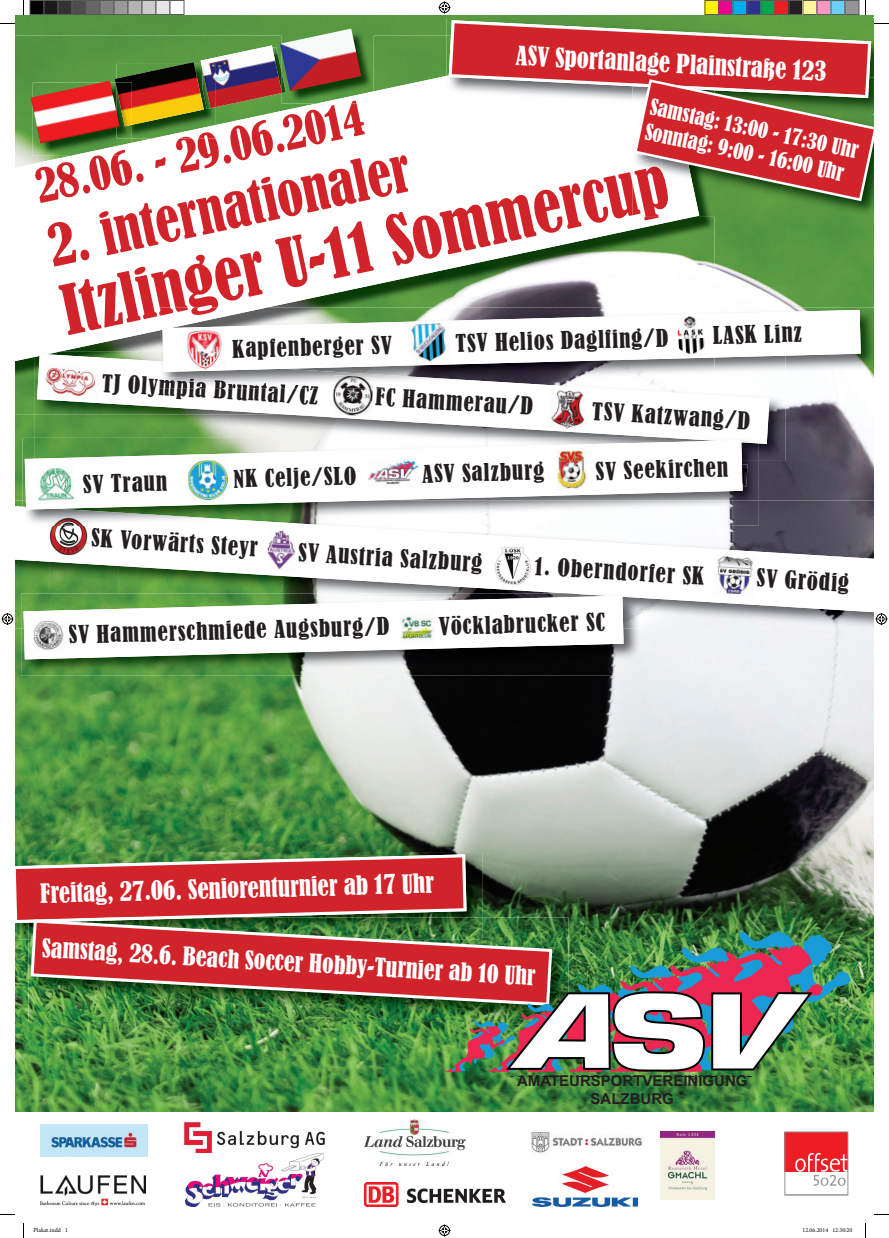
<style>
.page{position:relative;width:889px;height:1238px;background:#fff}
.page>*{position:absolute;margin:0;border:0;box-sizing:border-box;transform-origin:0 0}
.t1{font:condensed 64px "Bernard";color:#d1232a}
.t2{font:condensed 54px "Bernard";color:#d1232a}
.t3{font:condensed 44px "Bernard";color:#d1232a}
.t4{font:condensed 25px "Bernard";color:#fff}
.t5{font:condensed 24px "Bernard";color:#fff}
.t6{font:condensed 23px "Bernard";color:#231f20}
.t7{font:condensed 20.9px/25px "Bernard";color:#fff}
.t8{font:700 15px/18px "Arial";color:#231f20;text-align:center}
.t9{font:6px "Minion Pro";color:#000}
</style>
<div class="page">
<img style="left:15px;top:15px;width:859px;height:1097px">
<img style="left:699px;top:217px;width:15px;height:90px">
<img style="left:15px;top:361px;width:20px;height:53px">
<svg style="left:15px;top:31px;width:684px;height:330px"></svg>
<img style="left:661px;top:1131px;width:54px;height:68px">
<img style="left:364px;top:1119px;width:102px;height:46px">
<img style="left:41px;top:1175px;width:104px;height:30px">
<img style="left:531px;top:1132px;width:111px;height:21px">
<div style="left:785px;top:1132px;width:63px;height:39px;background:#ee1d23"></div>
<svg style="left:795px;top:1153px;width:51px;height:32px"></svg>
<div style="left:785px;top:1131px;width:63px;height:64px;border:1px solid #939598"></div>
<hr style="left:785px;top:1194px;width:63px;height:1px;background:#939598">
<img style="left:184px;top:1121px;width:141px;height:33px">
<img style="left:41px;top:1124px;width:107px;height:33px">
<img style="left:35px;top:388px;width:751px;height:72px">
<img style="left:35px;top:352px;width:24px;height:5px">
<svg style="left:37px;top:354px;width:732px;height:90px"></svg>
<img style="left:42px;top:363px;width:58px;height:37px">
<img style="left:332px;top:388px;width:41px;height:28px">
<img style="left:201px;top:45px;width:81px;height:62px">
<img style="left:132px;top:108px;width:84px;height:31px">
<img style="left:152px;top:125px;width:64px;height:14px">
<img style="left:176px;top:130px;width:40px;height:9px">
<img style="left:204px;top:64px;width:12px;height:44px">
<img style="left:115px;top:62px;width:89px;height:63px">
<img style="left:33px;top:139px;width:99px;height:17px">
<img style="left:71px;top:143px;width:61px;height:13px">
<img style="left:95px;top:148px;width:37px;height:8px">
<img style="left:120px;top:126px;width:12px;height:13px">
<img style="left:120px;top:82px;width:12px;height:44px">
<img style="left:31px;top:81px;width:89px;height:62px">
<img style="left:282px;top:30px;width:92px;height:74px">
<img style="left:316px;top:91px;width:58px;height:13px">
<img style="left:341px;top:100px;width:18px;height:4px">
<img style="left:280px;top:29px;width:81px;height:62px">
<img style="left:15px;top:852px;width:468px;height:2px">
<img style="left:759px;top:500px;width:115px;height:6px">
<img style="left:640px;top:612px;width:234px;height:17px">
<img style="left:15px;top:500px;width:7px;height:129px">
<svg style="left:15px;top:506px;width:859px;height:106px"></svg>
<img style="left:493px;top:546px;width:40px;height:40px">
<img style="left:713px;top:554px;width:43px;height:43px">
<img style="left:266px;top:530px;width:30px;height:41px">
<img style="left:364px;top:1182px;width:141px;height:24px">
<img style="left:186px;top:1153px;width:137px;height:53px">
<img style="left:533px;top:1166px;width:105px;height:40px">
<img style="left:160px;top:307px;width:714px;height:81px">
<img style="left:160px;top:307px;width:107px;height:23px">
<img style="left:160px;top:307px;width:76px;height:17px">
<img style="left:714px;top:372px;width:72px;height:16px">
<img style="left:160px;top:361px;width:442px;height:27px">
<img style="left:160px;top:376px;width:159px;height:12px">
<svg style="left:376px;top:387px;width:23px;height:1px"></svg>
<img style="left:334px;top:375px;width:39px;height:13px">
<svg style="left:162px;top:310px;width:699px;height:62px"></svg>
<img style="left:187px;top:330px;width:38px;height:40px">
<img style="left:408px;top:322px;width:43px;height:42px">
<img style="left:677px;top:315px;width:28px;height:41px">
<img style="left:549px;top:390px;width:41px;height:40px">
<img style="left:21px;top:593px;width:619px;height:83px">
<img style="left:567px;top:593px;width:73px;height:5px">
<svg style="left:24px;top:596px;width:600px;height:63px"></svg>
<img style="left:399px;top:610px;width:37px;height:35px">
<img style="left:48px;top:526px;width:40px;height:30px">
<img style="left:22px;top:438px;width:737px;height:88px">
<img style="left:35px;top:438px;width:724px;height:22px">
<img style="left:667px;top:438px;width:92px;height:5px">
<img style="left:22px;top:506px;width:312px;height:20px">
<img style="left:743px;top:464px;width:5px;height:22px">
<svg style="left:25px;top:440px;width:718px;height:69px"></svg>
<img style="left:36px;top:464px;width:40px;height:40px">
<img style="left:188px;top:460px;width:40px;height:40px">
<img style="left:368px;top:458px;width:50px;height:30px">
<img style="left:556px;top:450px;width:36px;height:40px">
<img style="left:699px;top:203px;width:175px;height:14px">
<img style="left:672px;top:203px;width:27px;height:14px">
<img style="left:632px;top:203px;width:40px;height:14px">
<img style="left:15px;top:854px;width:835px;height:223px">
<svg style="left:0;top:23px;width:15px;height:1px"></svg>
<svg style="left:0;top:1214px;width:15px;height:1px"></svg>
<svg style="left:874px;top:1214px;width:15px;height:1px"></svg>
<svg style="left:23px;top:0;width:1px;height:15px"></svg>
<svg style="left:23px;top:1223px;width:1px;height:15px"></svg>
<svg style="left:865px;top:1223px;width:1px;height:15px"></svg>
<svg style="left:438px;top:0;width:451px;height:203px"></svg>
<svg style="left:438px;top:1224px;width:12px;height:12px"></svg>
<svg style="left:2px;top:613px;width:12px;height:12px"></svg>
<svg style="left:875px;top:613px;width:12px;height:12px"></svg>
<div style="left:30px;top:1px;width:14px;height:14px;background:#000"></div>
<div style="left:30px;top:0;width:15px;height:15px;border:1px solid #595959"></div>
<div style="left:44px;top:1px;width:14px;height:14px;background:#1a1a1a"></div>
<div style="left:44px;top:0;width:15px;height:15px;border:1px solid #595959"></div>
<div style="left:58px;top:1px;width:14px;height:14px;background:#333"></div>
<div style="left:58px;top:0;width:15px;height:15px;border:1px solid #595959"></div>
<div style="left:72px;top:1px;width:14px;height:14px;background:#4d4d4d"></div>
<div style="left:72px;top:0;width:15px;height:15px;border:1px solid #595959"></div>
<div style="left:86px;top:1px;width:14px;height:14px;background:#666"></div>
<div style="left:86px;top:0;width:15px;height:15px;border:1px solid #595959"></div>
<div style="left:100px;top:1px;width:14px;height:14px;background:#808080"></div>
<div style="left:100px;top:0;width:15px;height:15px;border:1px solid #595959"></div>
<div style="left:114px;top:1px;width:14px;height:14px;background:#999"></div>
<div style="left:114px;top:0;width:15px;height:15px;border:1px solid #595959"></div>
<div style="left:128px;top:1px;width:14px;height:14px;background:#b3b3b3"></div>
<div style="left:128px;top:0;width:15px;height:15px;border:1px solid #595959"></div>
<div style="left:142px;top:1px;width:14px;height:14px;background:#ccc"></div>
<div style="left:142px;top:0;width:15px;height:15px;border:1px solid #595959"></div>
<div style="left:156px;top:1px;width:14px;height:14px;background:#e6e6e6"></div>
<div style="left:156px;top:0;width:15px;height:15px;border:1px solid #595959"></div>
<div style="left:170px;top:0;width:15px;height:15px;border:1px solid #595959"></div>
<div style="left:705px;top:1px;width:14px;height:14px;background:#fff101"></div>
<div style="left:704px;top:0;width:15px;height:15px;border:1px solid #595959"></div>
<div style="left:719px;top:1px;width:14px;height:14px;background:#ed028c"></div>
<div style="left:718px;top:0;width:15px;height:15px;border:1px solid #595959"></div>
<div style="left:733px;top:1px;width:14px;height:14px;background:#00aeef"></div>
<div style="left:732px;top:0;width:15px;height:15px;border:1px solid #595959"></div>
<div style="left:747px;top:1px;width:14px;height:14px;background:#2e3092"></div>
<div style="left:746px;top:0;width:15px;height:15px;border:1px solid #595959"></div>
<div style="left:761px;top:1px;width:14px;height:14px;background:#00a54f"></div>
<div style="left:760px;top:0;width:15px;height:15px;border:1px solid #595959"></div>
<div style="left:775px;top:1px;width:14px;height:14px;background:#ee1d23"></div>
<div style="left:774px;top:0;width:15px;height:15px;border:1px solid #595959"></div>
<div style="left:789px;top:1px;width:14px;height:14px;background:#231f20"></div>
<div style="left:788px;top:0;width:15px;height:15px;border:1px solid #595959"></div>
<div style="left:803px;top:1px;width:14px;height:14px;background:#fff79a"></div>
<div style="left:802px;top:0;width:15px;height:15px;border:1px solid #595959"></div>
<div style="left:817px;top:1px;width:14px;height:14px;background:#f499c2"></div>
<div style="left:816px;top:0;width:15px;height:15px;border:1px solid #595959"></div>
<div style="left:831px;top:1px;width:14px;height:14px;background:#6bcff6"></div>
<div style="left:830px;top:0;width:15px;height:15px;border:1px solid #595959"></div>
<div style="left:845px;top:1px;width:14px;height:14px;background:#939598"></div>
<div style="left:844px;top:0;width:15px;height:15px;border:1px solid #595959"></div>
<p class="t4" style="left:517px;top:41px;width:312px;rotate:3deg">ASV Sportanlage Plainstraße 123</p>
<p class="t7" style="left:653px;top:95px;width:214px;rotate:12deg">Samstag: 13:00 - 17:30 Uhr<br>Sonntag: 9:00 - 16:00 Uhr</p>
<h3 class="t3" style="left:31px;top:162px;width:336px;rotate:-12deg">28.06. - 29.06.2014</h3>
<h2 class="t2" style="left:42px;top:216px;width:370px;rotate:-12deg">2. internationaler</h2>
<h1 class="t1" style="left:55px;top:275px;width:620px;rotate:-12deg">Itzlinger U-11 Sommercup</h1>
<p class="t6" style="left:102px;top:370px;width:218px;rotate:3deg">TJ Olympia Bruntal/CZ</p>
<p class="t6" style="left:232px;top:336px;width:161px;rotate:-2deg">Kapfenberger SV</p>
<p class="t6" style="left:455px;top:331px;width:214px;rotate:-2deg">TSV Helios Daglfing/D</p>
<p class="t6" style="left:712px;top:322px;width:91px;rotate:-2deg">LASK Linz</p>
<p class="t6" style="left:376px;top:384px;width:159px;rotate:3deg">FC Hammerau/D</p>
<p class="t6" style="left:593px;top:398px;width:160px;rotate:3deg">TSV Katzwang/D</p>
<p class="t6" style="left:581px;top:452px;width:168px;rotate:3deg">SK Vorwärts Steyr</p>
<p class="t6" style="left:82px;top:471px;width:86px;rotate:-2deg">SV Traun</p>
<p class="t6" style="left:233px;top:466px;width:124px;rotate:-2deg">NK Celje/SLO</p>
<p class="t6" style="left:422px;top:461px;width:124px;rotate:-2deg">ASV Salzburg</p>
<p class="t6" style="left:595px;top:458px;width:134px;rotate:-2deg">SV Seekirchen</p>
<p class="t6" style="left:92px;top:525px;width:168px;rotate:3deg">SK Vorwärts Steyr</p>
<p class="t6" style="left:299px;top:539px;width:186px;rotate:3deg">SV Austria Salzburg</p>
<p class="t6" style="left:535px;top:553px;width:171px;rotate:3deg">1. Oberndorfer SK</p>
<p class="t6" style="left:757px;top:564px;width:94px;rotate:3deg">SV Grödig</p>
<p class="t6" style="left:68px;top:622px;width:322px;rotate:-2deg">SV Hammerschmiede Augsburg/D</p>
<p class="t6" style="left:438px;top:613px;width:168px;rotate:-2deg">Vöcklabrucker SC</p>
<p class="t4" style="left:40px;top:877px;width:395px;rotate:-1deg">Freitag, 27.06. Seniorenturnier ab 17 Uhr</p>
<p class="t5" style="left:43px;top:935px;width:496px;rotate:3deg">Samstag, 28.6. Beach Soccer Hobby-Turnier ab 10 Uhr</p>
<p class="t8" style="left:517px;top:1072px;width:232px">AMATEURSPORTVEREINIGUNG<br>SALZBURG</p>
<p class="t9" style="left:34px;top:1226px;width:36px">Plakat.indd 1</p>
<p class="t9" style="left:802px;top:1226px;width:51px">12.06.2014 12:30:20</p>
</div>
